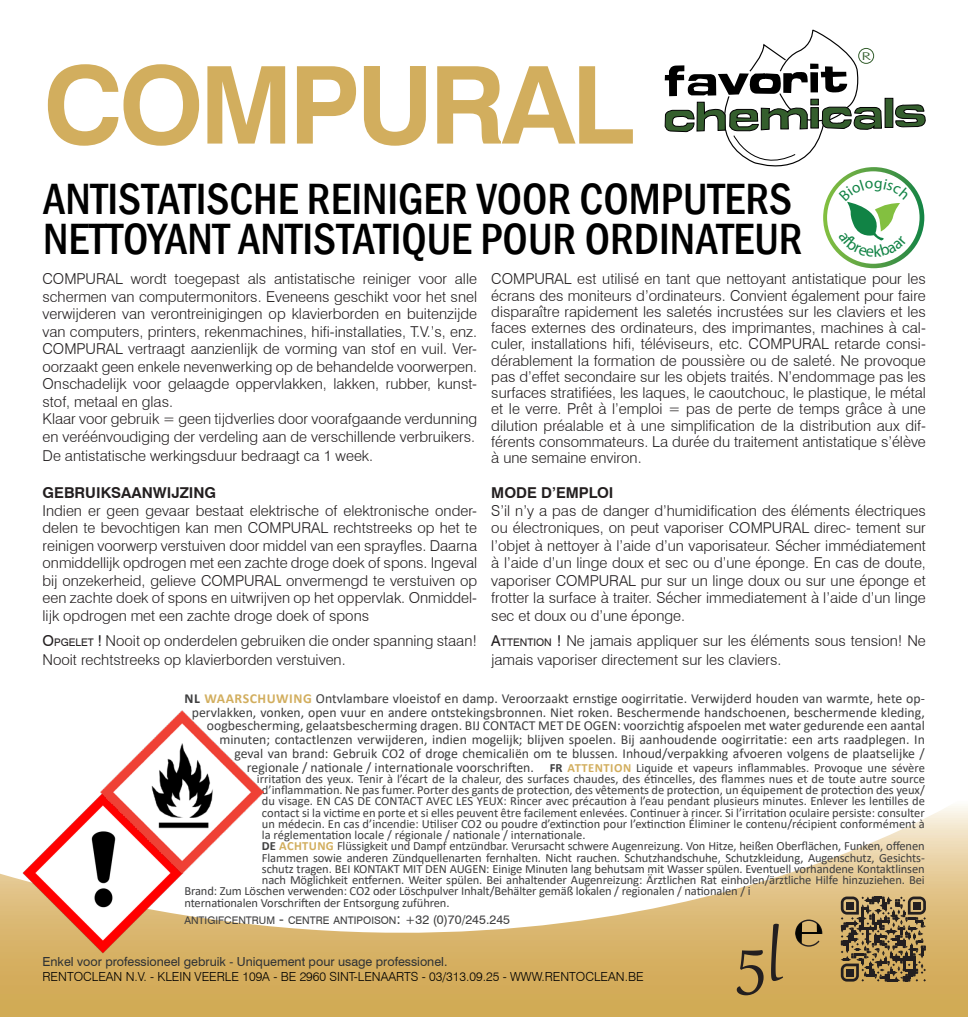
<style>
.page{position:relative;width:968px;height:1017px;background:#fff}
.page>*{position:absolute;margin:0;border:0;box-sizing:border-box;transform-origin:0 0}
.t1{font:700 107.5px "Swiss 721 BT";letter-spacing:-.04em;color:#d2ae5e}
.t2{font:85px "Gabriola";color:#231f20}
.t3{font:500 condensed 45px "Franklin Gothic";color:#000}
.t4{font:300 15px/17.5px "Swiss 721 BT";color:#231f20;text-align:justify}
.t5{font:700 15px "Swiss 721 BT";color:#231f20}
.t6{font:13.75px/13.8px "Calibri";color:#3e3e3f;text-align:right}
.t7{font:12.5px/11.2px "Calibri";letter-spacing:-.01em;color:#3e3e3f;text-align:justify}
.t8{font:300 12.5px "Swiss 721 BT";color:#000}
.t9{font:12.5px "Swiss 721 BT";color:#2e3134}
.t10{font:300 10.75px "Futura BT";color:#345e2d;scale:1.67 1}
.t11{font:10.5px "Swiss 721 BT";color:#3e3e3f}
.s1{font-weight:400}
.s2{font-weight:400;font-size:10.5px}
.s3{font-weight:700}
.s4{font-weight:700;color:#d2ae5e}
.s5{font-weight:700;font-size:12.5px}
.s6{font-weight:700;font-size:12.5px;color:#d2ae5e}
.s7{font-size:12.5px}
.s8{font-size:15px}
</style>
<div class="page">
<svg style="left:0;top:806px;width:967px;height:211px"></svg>
<svg style="left:795px;top:919px;width:27px;height:28px"></svg>
<svg style="left:840px;top:896px;width:85px;height:86px;background:#8a744b"></svg>
<div style="left:845px;top:902px;width:8px;height:7px;background:#231f20"></div>
<div style="left:912px;top:902px;width:8px;height:7px;background:#231f20"></div>
<div style="left:845px;top:969px;width:8px;height:7px;background:#231f20"></div>
<img style="left:21px;top:795px;width:163px;height:159px">
<img style="left:100px;top:711px;width:163px;height:163px">
<svg style="left:664px;top:30px;width:261px;height:238px"></svg>
<p class="t10" style="left:861px;top:49px;width:7px">R</p>
<p class="t1" style="left:43px;top:40px;width:592px">COMPURAL</p>
<p class="t3" style="left:43px;top:169px;width:750px">ANTISTATISCHE REINIGER VOOR COMPUTERS</p>
<p class="t3" style="left:43px;top:209px;width:761px">NETTOYANT ANTISTATIQUE POUR ORDINATEUR</p>
<p class="t4" style="left:43px;top:270px;width:436px">COMPURAL wordt toegepast als antistatische reiniger voor alle schermen van computermonitors. Eveneens geschikt voor het snel verwijderen van verontreinigingen op klavierborden en buitenzijde van computers, printers, rekenmachines, hifi-installaties, T.V.’s, enz.<br>COMPURAL vertraagt aanzienlijk de vorming van stof en vuil. Ver&shy;oorzaakt geen enkele nevenwerking op de behandelde voorwerpen.<br>Onschadelijk voor gelaagde oppervlakken, lakken, rubber, kunst&shy;stof, metaal en glas.</p>
<p class="t4" style="left:43px;top:410px;width:436px">Klaar voor gebruik = geen tijdverlies door voorafgaande verdunning en veréénvoudiging der verdeling aan de verschillende verbruikers.</p>
<p class="t4" style="left:43px;top:447px;width:332px">De antistatische werkingsduur bedraagt ca 1 week.</p>
<p class="t5" style="left:43px;top:484px;width:175px">GEBRUIKSAANWIJZING</p>
<p class="t4" style="left:43px;top:502px;width:436px">Indien er geen gevaar bestaat elektrische of elektronische onder&shy;delen te bevochtigen kan men COMPURAL rechtstreeks op het te reinigen voorwerp verstuiven door middel van een sprayfles. Daarna onmiddellijk opdrogen met een zachte droge doek of spons. Ingeval bij onzekerheid, gelieve COMPURAL onvermengd te verstuiven op een zachte doek of spons en uitwrijven op het oppervlak. Onmiddel&shy;lijk opdrogen met een zachte droge doek of spons</p>
<p class="t4" style="left:43px;top:631px;width:436px;line-height:19.5px"><span class="s1">O</span><span class="s2">PGELET</span> <span class="s1">!</span> Nooit op onderdelen gebruiken die onder spanning staan!<br>Nooit rechtstreeks op klavierborden verstuiven.</p>
<p class="t4" style="left:491px;top:271px;width:436px;line-height:16.2px">COMPURAL est utilisé en tant que nettoyant antistatique pour les écrans des moniteurs d’ordinateurs. Convient également pour faire disparaître rapidement les saletés incrustées sur les claviers et les faces externes des ordinateurs, des imprimantes, machines à cal&shy;culer, installations hifi, téléviseurs, etc. COMPURAL retarde consi&shy;dérablement la formation de poussière ou de saleté. Ne provoque pas d’effet secondaire sur les objets traités. N’endommage pas les surfaces stratifiées, les laques, le caoutchouc, le plastique, le métal et le verre. Prêt à l’emploi = pas de perte de temps grâce à une dilution préalable et à une simplification de la distribution aux dif&shy;férents consommateurs. La durée du traitement antistatique s’élève à une semaine environ.</p>
<p class="t5" style="left:491px;top:484px;width:124px">MODE D’EMPLOI</p>
<p class="t4" style="left:491px;top:501px;width:436px">S’il n’y a pas de danger d’humidification des éléments électriques ou électroniques, on peut vaporiser COMPURAL direc- tement sur l’objet à nettoyer à l’aide d’un vaporisateur. Sécher immédiatement à l’aide d’un linge doux et sec ou d’une éponge. En cas de doute, vaporiser COMPURAL pur sur un linge doux ou sur une éponge et frotter la surface à traiter. Sécher immediatement à l’aide d’un linge sec et doux ou d’une éponge.</p>
<p class="t4" style="left:491px;top:630px;width:436px;line-height:19.5px"><span class="s1">A</span><span class="s2">TTENTION</span> <span class="s1">!</span> Ne jamais appliquer sur les éléments sous tension! Ne jamais vaporiser directement sur les claviers.</p>
<p class="t6" style="left:185px;top:691px;width:741px"><span class="s3">NL</span> <span class="s4">WAARSCHUWING</span> Ontvlambare vloeistof en damp. Veroorzaakt ernstige oogirritatie. Verwijderd houden van warmte, hete op&shy;pervlakken, vonken, open vuur en andere ontstekingsbronnen. Niet roken. Beschermende handschoenen, beschermende kleding, oogbescherming, gelaatsbescherming dragen. BIJ CONTACT MET DE OGEN: voorzichtig afspoelen met water gedurende een aantal minuten; contactlenzen verwijderen, indien mogelijk; blijven spoelen. Bij aanhoudende oogirritatie: een arts raadplegen. In<br>geval van brand: Gebruik CO2 of droge chemicaliën om te blussen. Inhoud/verpakking afvoeren volgens de plaatselijke / regionale / nationale / internationale voorschriften. <span class="s5">FR</span> <span class="s6">ATTENTION</span> <span class="s7">Liquide et vapeurs inflammables. Provoque une sévère</span></p>
<p class="t7" style="left:262px;top:773px;width:664px;text-indent:-5px">irritation des yeux. Tenir à l’écart de la chaleur, des surfaces chaudes, des étincelles, des flammes nues et de toute autre source d’inflammation. Ne pas fumer. Porter des gants de protection, des vêtements de protection, un équipement de protection des yeux/ du visage. EN CAS DE CONTACT AVEC LES YEUX: Rincer avec précaution à l’eau pendant plusieurs minutes. Enlever les lentilles de contact si la victime en porte et si elles peuvent être facilement enlevées. Continuer à rincer. Si l’irritation oculaire persiste: consulter un médecin. En cas d’incendie: Utiliser CO2 ou poudre d’extinction pour l’extinction Éliminer le contenu/récipient conformément à la réglementation locale / régionale / nationale / internationale.</p>
<p class="t7" style="left:262px;top:840px;width:664px"><span class="s3">DE</span> <span class="s4">ACHTUNG</span> Flüssigkeit und Dampf entzündbar. Verursacht schwere Augenreizung. Von Hitze, heißen Oberflächen, Funken, offenen</p>
<p class="t7" style="left:262px;top:851px;width:664px">Flammen sowie anderen Zündquellenarten fernhalten. Nicht rauchen. Schutzhandschuhe, Schutzkleidung, Augenschutz, Gesichts-</p>
<p class="t7" style="left:262px;top:863px;width:664px">schutz tragen. BEI KONTAKT MIT DEN AUGEN: Einige Minuten lang behutsam mit Wasser spülen. Eventuell vorhandene Kontaktlinsen</p>
<p class="t7" style="left:262px;top:874px;width:664px">nach Möglichkeit entfernen. Weiter spülen. Bei anhaltender Augenreizung: Ärztlichen Rat einholen/ärztliche Hilfe hinzuziehen. Bei</p>
<p class="t7" style="left:184px;top:885px;width:567px">Brand: Zum Löschen verwenden: CO2 oder Löschpulver Inhalt/Behälter gemäß lokalen / regionalen / nationalen / i</p>
<p class="t7" style="left:184px;top:896px;width:267px">nternationalen Vorschriften der Entsorgung zuführen.</p>
<p class="t11" style="left:184px;top:914px;width:327px">ANTIGIFCENTRUM <span class="s8">-</span> CENTRE ANTIPOISON<span class="s8">:</span> <span class="s7">+32 (0)70/245.245</span></p>
<p class="t2" style="left:737px;top:901px;width:47px">5l</p>
<p class="t9" style="left:43px;top:954px;width:406px">Enkel voor professioneel gebruik - Uniquement pour usage professionel.</p>
<p class="t8" style="left:43px;top:969px;width:602px">RENTOCLEAN N.V. - KLEIN VEERLE 109A - BE 2960 SINT-LENAARTS - 03/313.09.25 - WWW.RENTOCLEAN.BE</p>
</div>
